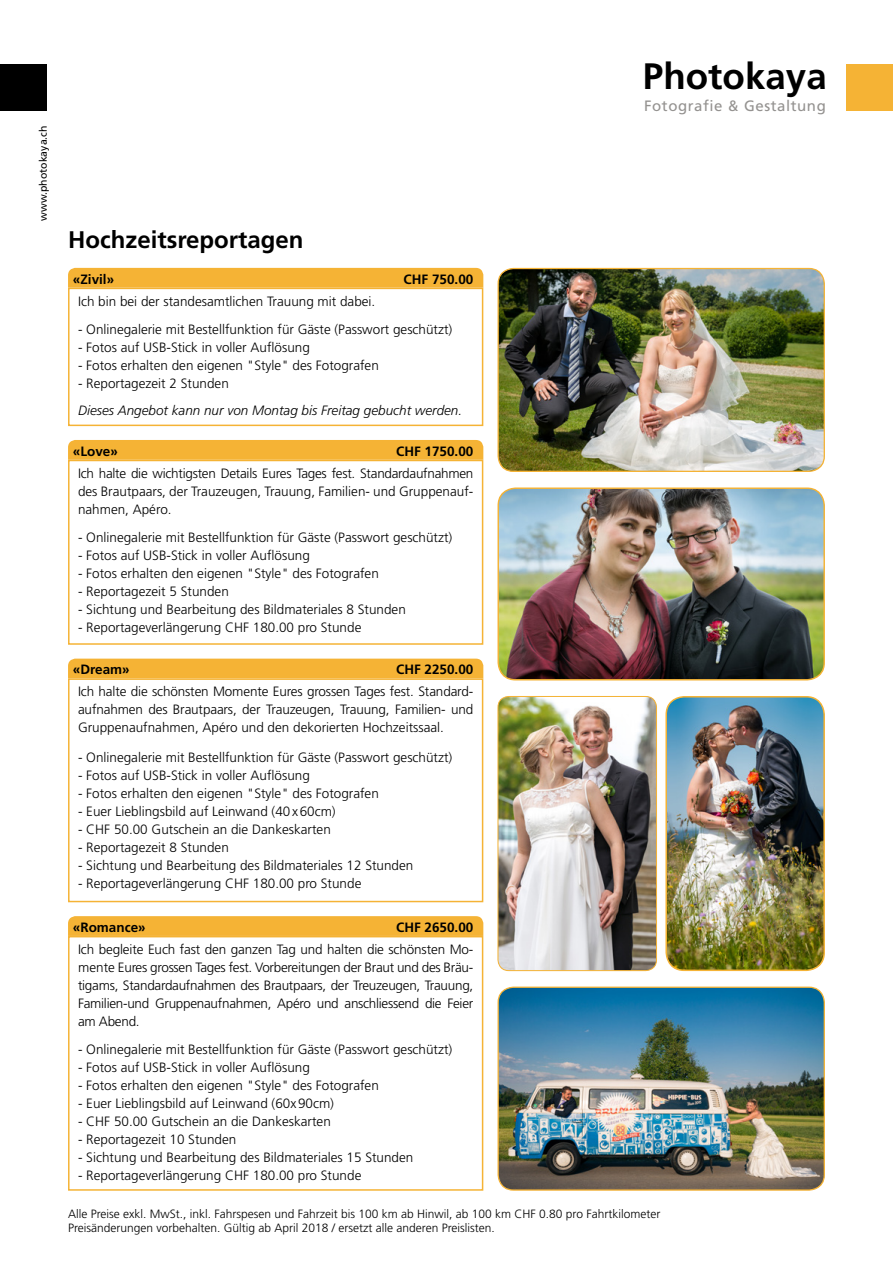
<style>
.page{position:relative;width:893px;height:1263px;background:#fff}
.page>*{position:absolute;margin:0;border:0;box-sizing:border-box;transform-origin:0 0}
.t1{font:700 36.75px "Frutiger LT Std";color:#000}
.t2{font:700 24px "Frutiger LT Std";color:#000}
.t3{font:15px "Frutiger LT Std";letter-spacing:.04em;color:#949290}
.t4{font:300 13.5px/18px "Frutiger LT Std";color:#000;text-align:justify}
.t5{font:700 13.5px "Frutiger LT Std";color:#000}
.t6{font:italic 300 13.5px "Frutiger LT Std";color:#000}
.t7{font:300 12px/14.4px "Frutiger LT Std";color:#000}
.t8{font:10.5px "Frutiger LT Std";color:#000}
</style>
<div class="page">
<div style="left:846px;top:64px;width:47px;height:47px;background:#f5b335"></div>
<div style="left:0;top:64px;width:47px;height:47px;background:#000"></div>
<div style="left:68px;top:440px;width:415px;height:20px;background:#f5b335"></div>
<div style="left:68px;top:460px;width:415px;height:185px;border:2px solid #f5b335"></div>
<div style="left:68px;top:268px;width:415px;height:20px;background:#f5b335"></div>
<div style="left:68px;top:288px;width:415px;height:138px;border:2px solid #f5b335"></div>
<div style="left:68px;top:659px;width:415px;height:19px;background:#f5b335"></div>
<div style="left:68px;top:678px;width:415px;height:224px;border:2px solid #f5b335"></div>
<svg style="left:68px;top:916px;width:415px;height:20px;background:#f5b337"></svg>
<div style="left:68px;top:936px;width:415px;height:255px;border:2px solid #f5b335"></div>
<img style="left:498px;top:268px;width:326px;height:203px">
<div style="left:497px;top:268px;width:328px;height:204px;border:1px solid #f5b335;border-radius:15px"></div>
<img style="left:499px;top:988px;width:325px;height:201px">
<div style="left:497px;top:986px;width:328px;height:205px;border:1px solid #f5b335;border-radius:15px"></div>
<img style="left:499px;top:489px;width:325px;height:191px">
<div style="left:497px;top:487px;width:328px;height:193px;border:1px solid #f5b335;border-radius:17px"></div>
<img style="left:668px;top:697px;width:156px;height:273px">
<div style="left:665px;top:696px;width:160px;height:275px;border:2px solid #f5b335;border-radius:18px"></div>
<img style="left:499px;top:696px;width:157px;height:274px">
<div style="left:497px;top:696px;width:160px;height:275px;border:1px solid #f5b335;border-radius:11px"></div>
<p class="t8" style="left:37px;top:221px;width:97px;rotate:-90deg">www.photokaya.ch</p>
<h2 class="t2" style="left:68px;top:225px;width:237px">Hochzeitsreportagen</h2>
<p class="t5" style="left:73px;top:271px;width:43px">«Zivil»</p>
<p class="t5" style="left:404px;top:271px;width:71px">CHF 750.00</p>
<p class="t4" style="left:78px;top:292px;width:299px">Ich bin bei der standesamtlichen Trauung mit dabei.</p>
<p class="t4" style="left:78px;top:321px;width:376px">- Onlinegalerie mit Bestellfunktion für Gäste (Passwort geschützt)</p>
<p class="t4" style="left:78px;top:339px;width:233px">- Fotos auf USB-Stick in voller Auflösung</p>
<p class="t4" style="left:78px;top:357px;width:302px">- Fotos erhalten den eigenen "Style" des Fotografen</p>
<p class="t4" style="left:78px;top:375px;width:152px">- Reportagezeit 2 Stunden</p>
<p class="t6" style="left:78px;top:402px;width:386px">Dieses Angebot kann nur von Montag bis Freitag gebucht werden.</p>
<p class="t5" style="left:73px;top:443px;width:47px">«Love»</p>
<p class="t5" style="left:396px;top:443px;width:79px">CHF 1750.00</p>
<p class="t4" style="left:78px;top:464px;width:397px">Ich halte die wichtigsten Details Eures Tages fest. Standardaufnahmen des Brautpaars, der Trauzeugen, Trauung, Familien- und Gruppenauf&shy;nahmen, Apéro.</p>
<p class="t4" style="left:78px;top:529px;width:376px">- Onlinegalerie mit Bestellfunktion für Gäste (Passwort geschützt)</p>
<p class="t4" style="left:78px;top:547px;width:233px">- Fotos auf USB-Stick in voller Auflösung</p>
<p class="t4" style="left:78px;top:565px;width:302px">- Fotos erhalten den eigenen "Style" des Fotografen</p>
<p class="t4" style="left:78px;top:583px;width:152px">- Reportagezeit 5 Stunden</p>
<p class="t4" style="left:78px;top:601px;width:329px">- Sichtung und Bearbeitung des Bildmateriales 8 Stunden</p>
<p class="t4" style="left:78px;top:619px;width:285px">- Reportageverlängerung CHF 180.00 pro Stunde</p>
<p class="t5" style="left:73px;top:662px;width:58px">«Dream»</p>
<p class="t5" style="left:396px;top:662px;width:79px">CHF 2250.00</p>
<p class="t4" style="left:78px;top:683px;width:397px">Ich halte die schönsten Momente Eures grossen Tages fest. Standard&shy;aufnahmen des Brautpaars, der Trauzeugen, Trauung, Familien- und Gruppenaufnahmen, Apéro und den dekorierten Hochzeitssaal.</p>
<p class="t4" style="left:78px;top:749px;width:376px">- Onlinegalerie mit Bestellfunktion für Gäste (Passwort geschützt)</p>
<p class="t4" style="left:78px;top:767px;width:233px">- Fotos auf USB-Stick in voller Auflösung</p>
<p class="t4" style="left:78px;top:785px;width:302px">- Fotos erhalten den eigenen "Style" des Fotografen</p>
<p class="t4" style="left:78px;top:803px;width:259px">- Euer Lieblingsbild auf Leinwand (40x60cm)</p>
<p class="t4" style="left:78px;top:821px;width:254px">- CHF 50.00 Gutschein an die Dankeskarten</p>
<p class="t4" style="left:78px;top:839px;width:152px">- Reportagezeit 8 Stunden</p>
<p class="t4" style="left:78px;top:857px;width:337px">- Sichtung und Bearbeitung des Bildmateriales 12 Stunden</p>
<p class="t4" style="left:78px;top:875px;width:285px">- Reportageverlängerung CHF 180.00 pro Stunde</p>
<p class="t5" style="left:73px;top:919px;width:74px">«Romance»</p>
<p class="t5" style="left:396px;top:919px;width:79px">CHF 2650.00</p>
<p class="t4" style="left:78px;top:940px;width:397px">Ich begleite Euch fast den ganzen Tag und halten die schönsten Mo&shy;mente Eures grossen Tages fest. Vorbereitungen der Braut und des Bräu&shy;tigams, Standardaufnahmen des Brautpaars, der Treuzeugen, Trauung, Familien-und Gruppenaufnahmen, Apéro und anschliessend die Feier am Abend.</p>
<p class="t4" style="left:78px;top:1041px;width:376px">- Onlinegalerie mit Bestellfunktion für Gäste (Passwort geschützt)</p>
<p class="t4" style="left:78px;top:1059px;width:233px">- Fotos auf USB-Stick in voller Auflösung</p>
<p class="t4" style="left:78px;top:1077px;width:302px">- Fotos erhalten den eigenen "Style" des Fotografen</p>
<p class="t4" style="left:78px;top:1095px;width:257px">- Euer Lieblingsbild auf Leinwand (60x90cm)</p>
<p class="t4" style="left:78px;top:1113px;width:254px">- CHF 50.00 Gutschein an die Dankeskarten</p>
<p class="t4" style="left:78px;top:1131px;width:160px">- Reportagezeit 10 Stunden</p>
<p class="t4" style="left:78px;top:1149px;width:337px">- Sichtung und Bearbeitung des Bildmateriales 15 Stunden</p>
<p class="t4" style="left:78px;top:1167px;width:285px">- Reportageverlängerung CHF 180.00 pro Stunde</p>
<h1 class="t1" style="left:643px;top:55px;width:185px">Photokaya</h1>
<p class="t3" style="left:644px;top:97px;width:183px">Fotografie &amp; Gestaltung</p>
<p class="t7" style="left:68px;top:1207px;width:594px">Alle Preise exkl. MwSt., inkl. Fahrspesen und Fahrzeit bis 100 km ab Hinwil, ab 100 km CHF 0.80 pro Fahrtkilometer<br>Preisänderungen vorbehalten. Gültig ab April 2018 / ersetzt alle anderen Preislisten.</p>
</div>
